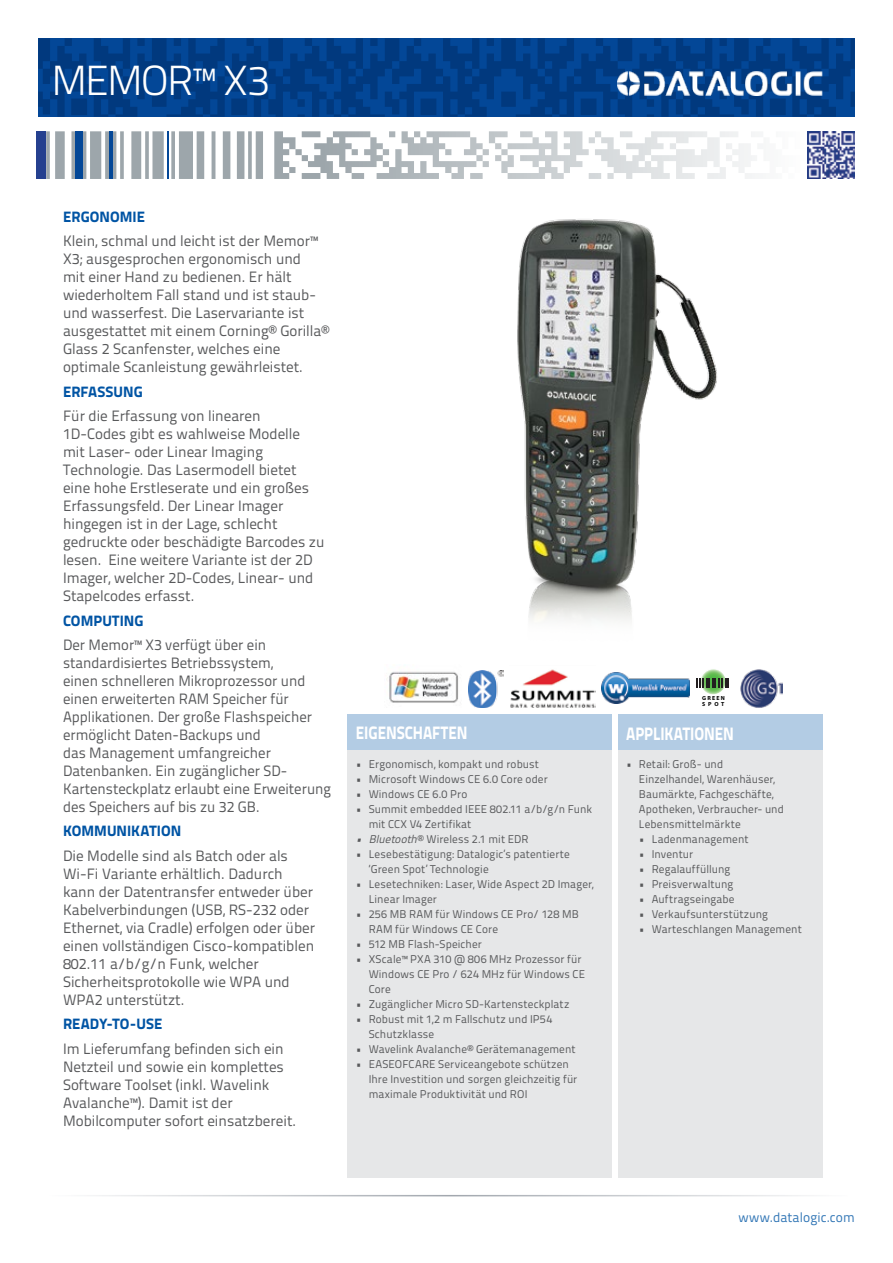
<style>
.page{position:relative;width:893px;height:1263px;background:#fff}
.page>*{position:absolute;margin:0;border:0;box-sizing:border-box;transform-origin:0 0}
.t1{font:300 42px "Titillium Text 22 L";letter-spacing:-.035em;color:#fff}
.t2{font:800 18px "Titillium Text 22 L";letter-spacing:-.005em;color:#fff;scale:.85 1}
.t3{font:15px/18px "Titillium Text 22 L";color:#58595b}
.t4{font:800 15px "Titillium Text 22 L";letter-spacing:.005em;color:#0054a4}
.t5{font:13.5px "Titillium Text 22 L";letter-spacing:.005em;color:#3377b6}
.t6{font:11.25px/15px "Titillium Text 22 L";letter-spacing:.01em;color:#58595b}
.t7{font:700 5.85px/5.8px "Myriad Pro";letter-spacing:.2em;color:#000}
.s1{font-family:"Titillium Text L";font-style:italic}
</style>
<div class="page">
<svg style="left:38px;top:38px;width:817px;height:79px;background:#023f89"></svg>
<svg style="left:302px;top:131px;width:453px;height:48px"></svg>
<hr style="left:167px;top:131px;width:2px;height:48px;background:#034797">
<div style="left:75px;top:131px;width:7px;height:48px;background:#034797"></div>
<hr style="left:109px;top:131px;width:4px;height:48px;background:#034797">
<div style="left:37px;top:131px;width:9px;height:48px;background:#25408f"></div>
<hr style="left:45px;top:1195px;width:803px;height:1px;background:#9da3aa">
<div style="left:348px;top:714px;width:264px;height:36px;background:#b3cce4"></div>
<div style="left:618px;top:714px;width:204px;height:36px;background:#b3cce4"></div>
<div style="left:348px;top:750px;width:264px;height:428px;background:#e6e7e8"></div>
<div style="left:618px;top:750px;width:204px;height:428px;background:#e6e7e8"></div>
<img style="left:618px;top:72px;width:204px;height:23px">
<img style="left:807px;top:131px;width:48px;height:48px">
<img style="left:517px;top:219px;width:200px;height:402px">
<img style="left:389px;top:671px;width:69px;height:32px">
<img style="left:469px;top:670px;width:34px;height:37px">
<svg style="left:700px;top:668px;width:26px;height:26px"></svg>
<svg style="left:697px;top:678px;width:7px;height:10px"></svg>
<hr style="left:706px;top:678px;width:4px;height:10px;background:#231f20">
<hr style="left:712px;top:678px;width:4px;height:10px;background:#231f20">
<svg style="left:718px;top:678px;width:5px;height:10px"></svg>
<hr style="left:725px;top:678px;width:4px;height:10px;background:#231f20">
<img style="left:602px;top:673px;width:88px;height:30px">
<img style="left:740px;top:669px;width:42px;height:39px">
<img style="left:510px;top:669px;width:86px;height:39px">
<h1 class="t1" style="left:51px;top:50px;width:220px">MEMOR™ X3</h1>
<p class="t4" style="left:63px;top:205px;width:83px">ERGONOMIE</p>
<p class="t3" style="left:63px;top:231px;width:268px">Klein, schmal und leicht ist der Memor™ X3; ausgesprochen ergonomisch und<br>mit einer Hand zu bedienen. Er hält wiederholtem Fall stand und ist staub&shy;und wasserfest. Die Laservariante ist ausgestattet mit einem Corning® Gorilla® Glass 2 Scanfenster, welches eine optimale Scanleistung gewährleistet.</p>
<p class="t4" style="left:63px;top:380px;width:81px">ERFASSUNG</p>
<p class="t3" style="left:63px;top:406px;width:263px">Für die Erfassung von linearen 1D-Codes gibt es wahlweise Modelle mit Laser- oder Linear Imaging Technologie. Das Lasermodell bietet eine hohe Erstleserate und ein großes Erfassungsfeld. Der Linear Imager hingegen ist in der Lage, schlecht gedruckte oder beschädigte Barcodes zu lesen. Eine weitere Variante ist der 2D Imager, welcher 2D-Codes, Linear- und Stapelcodes erfasst.</p>
<p class="t4" style="left:63px;top:608px;width:82px">COMPUTING</p>
<p class="t3" style="left:63px;top:635px;width:270px">Der Memor™ X3 verfügt über ein standardisiertes Betriebssystem,<br>einen schnelleren Mikroprozessor und einen erweiterten RAM Speicher für Applikationen. Der große Flashspeicher ermöglicht Daten-Backups und<br>das Management umfangreicher Datenbanken. Ein zugänglicher SD-Kartensteckplatz erlaubt eine Erweiterung des Speichers auf bis zu 32 GB.</p>
<p class="t4" style="left:63px;top:819px;width:120px">KOMMUNIKATION</p>
<p class="t3" style="left:63px;top:846px;width:254px">Die Modelle sind als Batch oder als Wi-Fi Variante erhältlich. Dadurch kann der Datentransfer entweder über Kabelverbindungen (USB, RS-232 oder Ethernet, via Cradle) erfolgen oder über einen vollständigen Cisco-kompatiblen 802.11 a/b/g/n Funk, welcher Sicherheitsprotokolle wie WPA und WPA2 unterstützt.</p>
<p class="t4" style="left:63px;top:1012px;width:101px">READY-TO-USE</p>
<p class="t3" style="left:63px;top:1038px;width:235px">Im Lieferumfang befinden sich ein Netzteil und sowie ein komplettes Software Toolset (inkl. Wavelink Avalanche™). Damit ist der Mobilcomputer sofort einsatzbereit.</p>
<p class="t7" style="left:702px;top:695px;width:24px">GREEN<br>SPOT</p>
<p class="t2" style="left:356px;top:719px;width:133px">EIGENSCHAFTEN</p>
<p class="t2" style="left:626px;top:719px;width:128px">APPLIKATIONEN</p>
<p class="t6" style="left:356px;top:756px;width:185px">• Ergonomisch, kompakt und robust</p>
<p class="t6" style="left:356px;top:771px;width:193px">• Microsoft Windows CE 6.0 Core oder</p>
<p class="t6" style="left:356px;top:786px;width:113px">• Windows CE 6.0 Pro</p>
<p class="t6" style="left:369px;top:801px;width:225px;text-indent:-13px">• Summit embedded IEEE 802.11 a/b/g/n Funk mit CCX V4 Zertifikat</p>
<p class="t6" style="left:356px;top:831px;width:174px"><span class="s1">• Bluetooth</span>® Wireless 2.1 mit EDR</p>
<p class="t6" style="left:369px;top:846px;width:203px;text-indent:-13px">• Lesebestätigung: Datalogic’s patentierte ‘Green Spot’ Technologie</p>
<p class="t6" style="left:369px;top:876px;width:226px;text-indent:-13px">• Lesetechniken: Laser, Wide Aspect 2D Imager,<br>Linear Imager</p>
<p class="t6" style="left:369px;top:906px;width:211px;text-indent:-13px">• 256 MB RAM für Windows CE Pro/ 128 MB<br>RAM für Windows CE Core</p>
<p class="t6" style="left:356px;top:936px;width:127px">• 512 MB Flash-Speicher</p>
<p class="t6" style="left:369px;top:951px;width:218px;text-indent:-13px">• XScale™ PXA 310 @ 806 MHz Prozessor für<br>Windows CE Pro / 624 MHz für Windows CE<br>Core</p>
<p class="t6" style="left:356px;top:996px;width:215px">• Zugänglicher Micro SD-Kartensteckplatz</p>
<p class="t6" style="left:369px;top:1011px;width:185px;text-indent:-13px">• Robust mit 1,2 m Fallschutz und IP54<br>Schutzklasse</p>
<p class="t6" style="left:356px;top:1041px;width:221px">• Wavelink Avalanche® Gerätemanagement</p>
<p class="t6" style="left:369px;top:1056px;width:210px;text-indent:-13px">• EASEOFCARE Serviceangebote schützen<br>Ihre Investition und sorgen gleichzeitig für maximale Produktivität und ROI</p>
<p class="t6" style="left:639px;top:756px;width:146px;text-indent:-13px">• Retail: Groß- und<br>Einzelhandel, Warenhäuser,<br>Baumärkte, Fachgeschäfte,<br>Apotheken, Verbraucher- und<br>Lebensmittelmärkte</p>
<p class="t6" style="left:639px;top:831px;width:111px">• Ladenmanagement</p>
<p class="t6" style="left:639px;top:846px;width:56px">• Inventur</p>
<p class="t6" style="left:639px;top:861px;width:93px">• Regalauffüllung</p>
<p class="t6" style="left:639px;top:876px;width:96px">• Preisverwaltung</p>
<p class="t6" style="left:639px;top:891px;width:97px">• Auftragseingabe</p>
<p class="t6" style="left:639px;top:906px;width:131px">• Verkaufsunterstützung</p>
<p class="t6" style="left:639px;top:921px;width:164px">• Warteschlangen Management</p>
<p class="t5" style="left:738px;top:1207px;width:118px">www.datalogic.com</p>
</div>
